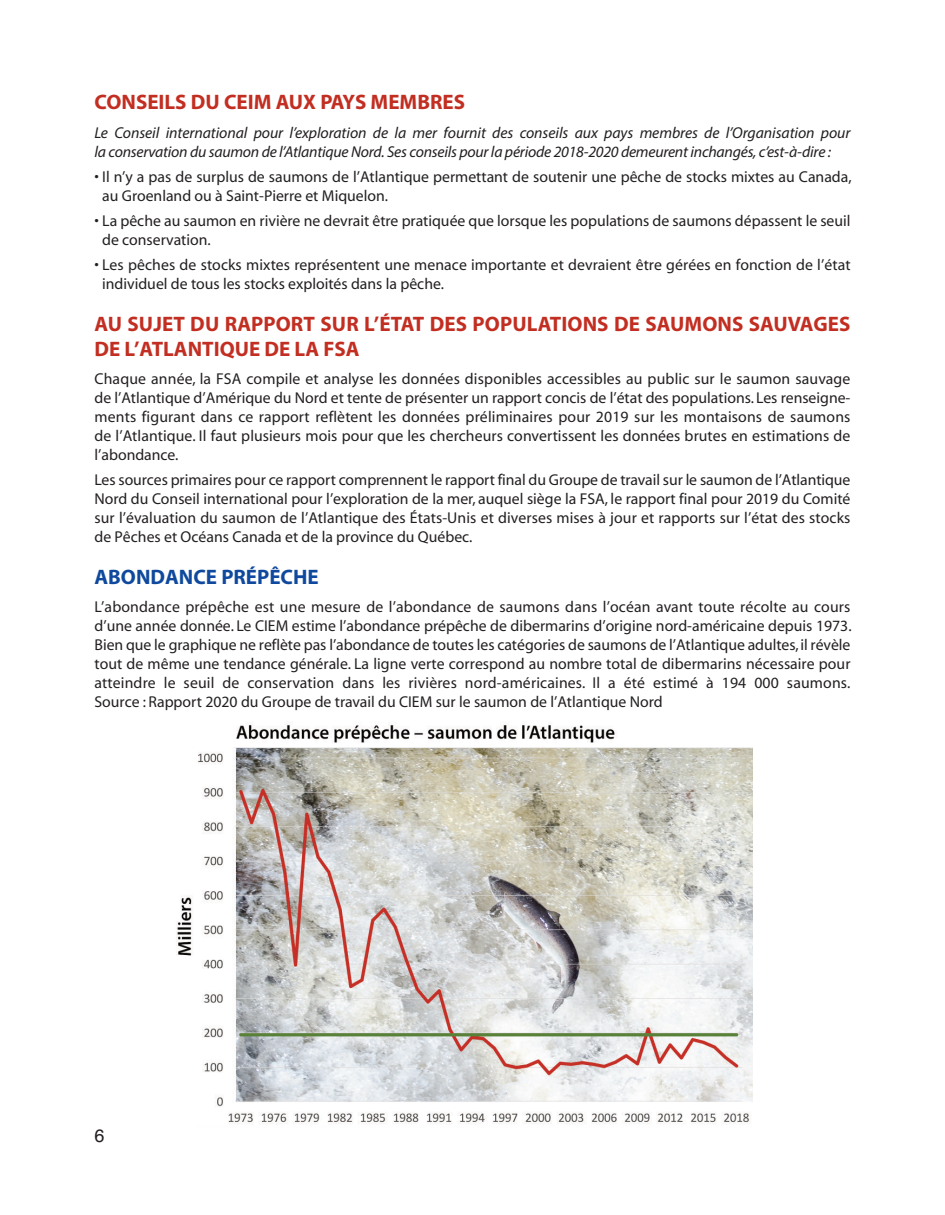
<style>
.page{position:relative;width:945px;height:1215px;background:#fff}
.page>*{position:absolute;margin:0;border:0;box-sizing:border-box;transform-origin:0 0}
.t1{font:700 21px/25.2px "Myriad";color:#c22e21}
.t2{font:700 21px "Myriad";color:#0f499d}
.t3{font:18px "Helvetica";color:#231f20}
.t4{font:15.75px/18.9px "Myriad";color:#231f20}
.t5{font:italic 15.75px/18.9px "Myriad Pro";letter-spacing:-.01em;color:#231f20}
</style>
<div class="page">
<img style="left:176px;top:722px;width:576px;height:403px">
<h1 class="t1" style="left:94px;top:92px;width:372px">CONSEILS DU CEIM AUX PAYS MEMBRES</h1>
<p class="t5" style="left:94px;top:125px;width:757px">Le Conseil international pour l’exploration de la mer fournit des conseils aux pays membres de l’Organisation pour la conservation du saumon de l’Atlantique Nord. Ses conseils pour la période 2018-2020 demeurent inchangés, c’est-à-dire :</p>
<p class="t4" style="left:102px;top:168px;width:751px;text-indent:-8px">• Il n’y a pas de surplus de saumons de l’Atlantique permettant de soutenir une pêche de stocks mixtes au Canada, au Groenland ou à Saint-Pierre et Miquelon.</p>
<p class="t4" style="left:102px;top:213px;width:750px;text-indent:-8px">• La pêche au saumon en rivière ne devrait être pratiquée que lorsque les populations de saumons dépassent le seuil de conservation.</p>
<p class="t4" style="left:102px;top:257px;width:750px;text-indent:-8px">• Les pêches de stocks mixtes représentent une menace importante et devraient être gérées en fonction de l’état individuel de tous les stocks exploités dans la pêche.</p>
<h1 class="t1" style="left:94px;top:313px;width:758px">AU SUJET DU RAPPORT SUR L’ÉTAT DES POPULATIONS DE SAUMONS SAUVAGES<br>DE L’ATLANTIQUE DE LA FSA</h1>
<p class="t4" style="left:94px;top:371px;width:758px;text-align:justify">Chaque année, la FSA compile et analyse les données disponibles accessibles au public sur le saumon sauvage de l’Atlantique d’Amérique du Nord et tente de présenter un rapport concis de l’état des populations. Les renseigne&shy;ments figurant dans ce rapport reflètent les données préliminaires pour 2019 sur les montaisons de saumons de l’Atlantique. Il faut plusieurs mois pour que les chercheurs convertissent les données brutes en estimations de l’abondance.</p>
<p class="t4" style="left:94px;top:472px;width:758px;text-align:justify">Les sources primaires pour ce rapport comprennent le rapport final du Groupe de travail sur le saumon de l’Atlantique Nord du Conseil international pour l’exploration de la mer, auquel siège la FSA, le rapport final pour 2019 du Comité sur l’évaluation du saumon de l’Atlantique des États-Unis et diverses mises à jour et rapports sur l’état des stocks de Pêches et Océans Canada et de la province du Québec.</p>
<h1 class="t2" style="left:94px;top:569px;width:226px">ABONDANCE PRÉPÊCHE</h1>
<p class="t4" style="left:94px;top:599px;width:759px;text-align:justify">L’abondance prépêche est une mesure de l’abondance de saumons dans l’océan avant toute récolte au cours d’une année donnée. Le CIEM estime l’abondance prépêche de dibermarins d’origine nord-américaine depuis 1973.<br>Bien que le graphique ne reflète pas l’abondance de toutes les catégories de saumons de l’Atlantique adultes,il révèle tout de même une tendance générale. La ligne verte correspond au nombre total de dibermarins nécessaire pour atteindre le seuil de conservation dans les rivières nord-américaines. Il a été estimé à 194 000 saumons.<br>Source : Rapport 2020 du Groupe de travail du CIEM sur le saumon de l’Atlantique Nord</p>
<p class="t3" style="left:94px;top:1125px;width:12px">6</p>
</div>
